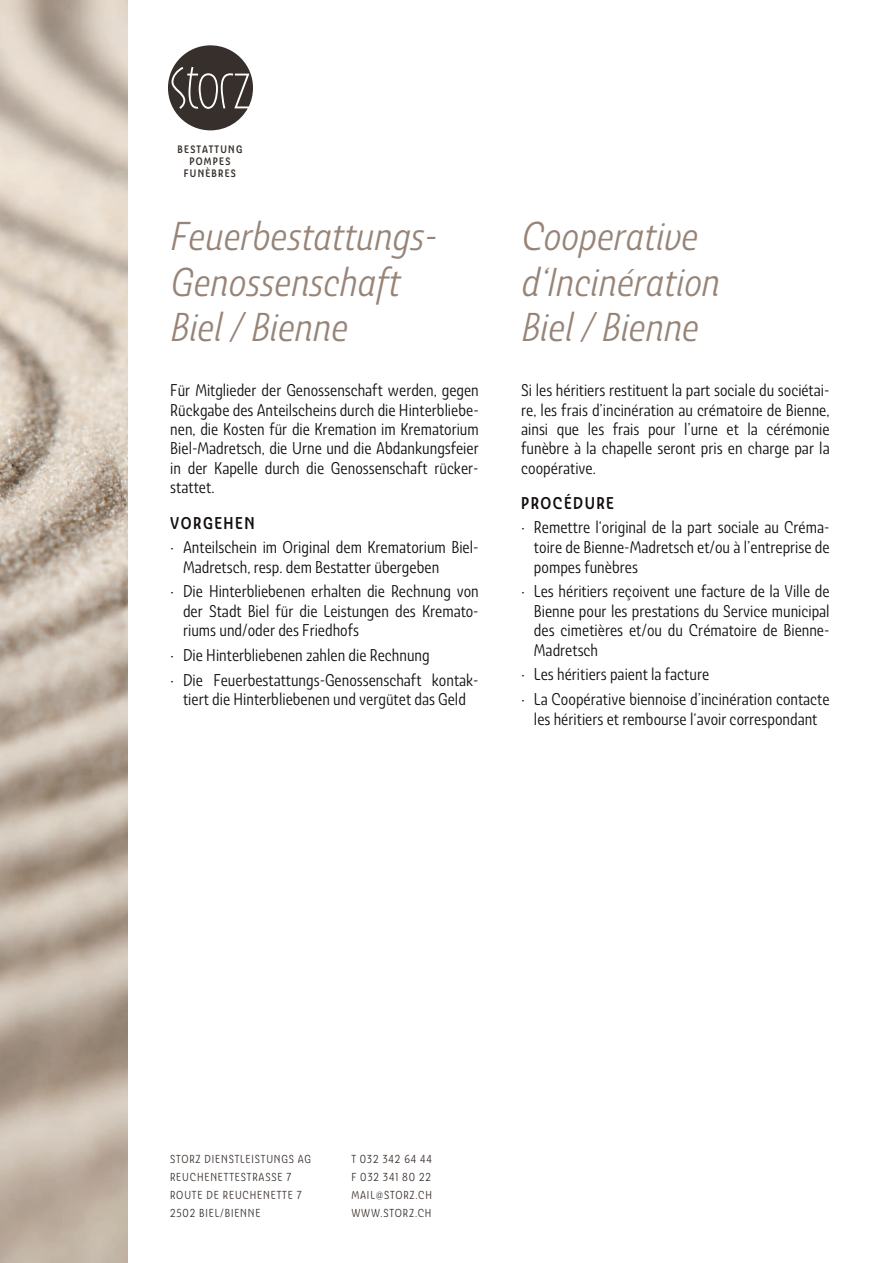
<style>
.page{position:relative;width:893px;height:1263px;background:#fff}
.page>*{position:absolute;margin:0;border:0;box-sizing:border-box;transform-origin:0 0}
.t1{font:italic 39px/45.9px "Ashemore Cond";color:#978478}
.t2{font:16.5px/19.5px "Ashemore Cond";color:#130f10}
.t3{font:11.25px/18px "Ashemore Cond";letter-spacing:.075em;color:#372f2b}
.t4{font:500 10.5px/12px "Ashemore Cond";letter-spacing:.12em;color:#372f2b;text-align:center}
.s1{font-weight:500}
</style>
<div class="page">
<img style="left:0;top:0;width:128px;height:1263px">
<svg style="left:168px;top:45px;width:85px;height:85px"></svg>
<p class="t4" style="left:178px;top:143px;width:66px">BESTATTUNG<br>POMPES<br>FUNÈBRES</p>
<h1 class="t1" style="left:170px;top:216px;width:268px">Feuerbestattungs-<br>Genossenschaft<br>Biel / Bienne</h1>
<p class="t2" style="left:170px;top:382px;width:310px;text-align:justify">Für Mitglieder der Genossenschaft werden, gegen Rückgabe des Anteilscheins durch die Hinterbliebe&shy;nen, die Kosten für die Kremation im Krematorium Biel-Madretsch, die Urne und die Abdankungsfeier in der Kapelle durch die Genossenschaft rücker&shy;stattet.</p>
<p class="t2" style="left:170px;top:512px;width:310px;line-height:24.3px"><span class="s1">VORGEHEN<br></span>⋅ Anteilschein im Original dem Krematorium Biel-</p>
<p class="t2" style="left:170px;top:556px;width:310px;line-height:24.6px;text-indent:13px">Madretsch, resp. dem Bestatter übergeben<br>⋅ Die Hinterbliebenen erhalten die Rechnung von</p>
<p class="t2" style="left:183px;top:603px;width:297px">der Stadt Biel für die Leistungen des Kremato&shy;riums und/oder des Friedhofs</p>
<p class="t2" style="left:170px;top:644px;width:310px;line-height:24.9px">⋅ Die Hinterbliebenen zahlen die Rechnung<br>⋅ Die Feuerbestattungs-Genossenschaft kontak-</p>
<p class="t2" style="left:183px;top:691px;width:284px">tiert die Hinterbliebenen und vergütet das Geld</p>
<h1 class="t1" style="left:521px;top:216px;width:200px">Cooperative d‘Incinération<br>Biel / Bienne</h1>
<p class="t2" style="left:521px;top:382px;width:310px;text-align:justify">Si les héritiers restituent la part sociale du sociétai&shy;re, les frais d’incinération au crématoire de Bienne, ainsi que les frais pour l’urne et la cérémonie funèbre à la chapelle seront pris en charge par la coopérative.</p>
<p class="t2" style="left:521px;top:493px;width:310px;line-height:24.3px"><span class="s1">PROCÉDURE<br></span>⋅ Remettre l‘original de la part sociale au Créma-</p>
<p class="t2" style="left:534px;top:539px;width:297px">toire de Bienne-Madretsch et/ou à l’entreprise de pompes funèbres</p>
<p class="t2" style="left:534px;top:583px;width:297px;text-align:justify;text-indent:-13px">⋅ Les héritiers reçoivent une facture de la Ville de Bienne pour les prestations du Service municipal des cimetières et/ou du Crématoire de Bienne-Madretsch</p>
<p class="t2" style="left:521px;top:663px;width:310px;line-height:24.9px">⋅ Les héritiers paient la facture<br>⋅ La Coopérative biennoise d’incinération contacte</p>
<p class="t2" style="left:534px;top:711px;width:285px">les héritiers et rembourse l‘avoir correspondant</p>
<p class="t3" style="left:170px;top:1150px;width:142px">STORZ DIENSTLEISTUNGS AG<br>REUCHENETTESTRASSE 7<br>ROUTE DE REUCHENETTE 7<br>2502 BIEL/BIENNE</p>
<p class="t3" style="left:351px;top:1150px;width:82px;text-align:justify">T 032 342 64 44<br>F 032 341 80 22<br>MAIL@STORZ.CH WWW.STORZ.CH</p>
</div>
